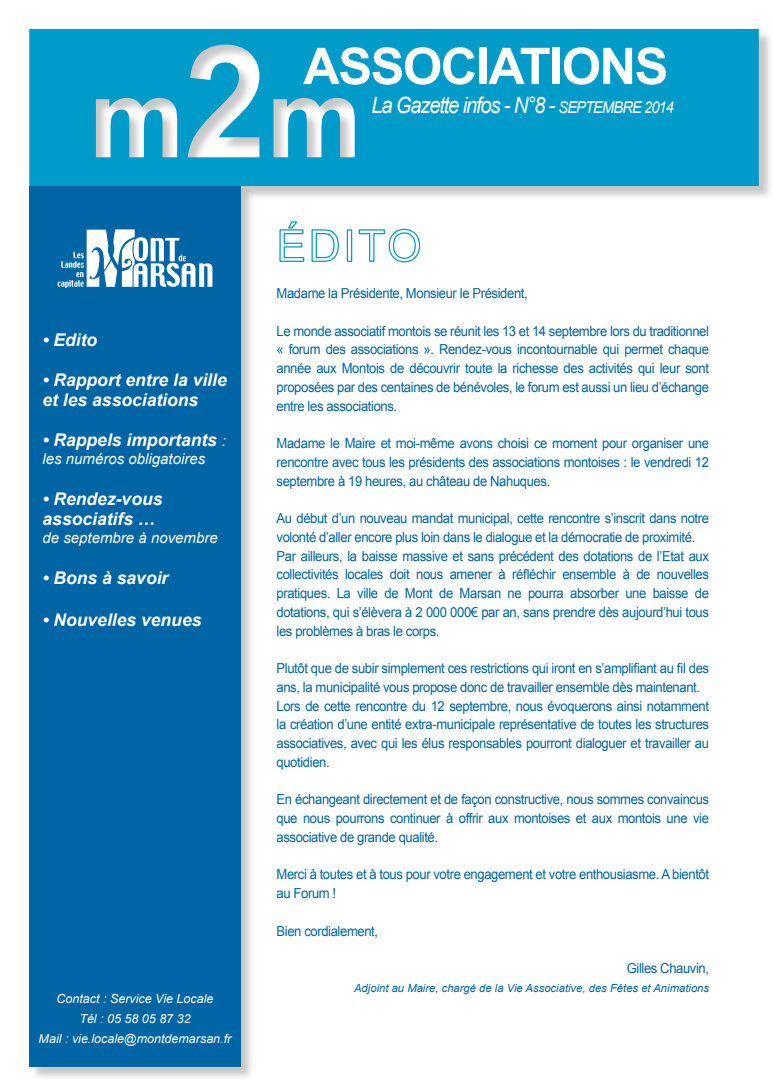
<style>
.page{position:relative;width:773px;height:1081px;background:#fff}
.page>*{position:absolute;margin:0;border:0;box-sizing:border-box;transform-origin:0 0}
.t1{font:700 50.62px "Arial";letter-spacing:-.03em;color:#fff}
.t2{font:italic 22.5px "Arial";letter-spacing:-.06em;color:#fff;scale:.9 1}
.t3{font:italic 700 17.5px/20px "Arial";color:#fff}
.t4{font:italic 15px "Arial";color:#fff}
.t5{font:13.75px/18.8px "Arial";letter-spacing:-.03em;color:#0065a4;text-align:justify;scale:.95 1}
.t6{font:italic 12.5px/20px "Arial";color:#fff;text-align:center}
.t7{font:italic 11.25px "Arial";color:#0065a4}
.s1{font-size:16.25px}
.s2{font-weight:400;font-size:15px}
</style>
<div class="page">
<div style="left:30px;top:29px;width:742px;height:171px;background:#231f20;opacity:.25"></div>
<svg style="left:29px;top:29px;width:729px;height:157px;background:#14a1ca"></svg>
<div style="left:30px;top:187px;width:225px;height:894px;background:#231f20;opacity:.25"></div>
<div style="left:29px;top:186px;width:212px;height:881px;background:#0065a4"></div>
<svg style="left:279px;top:221px;width:26px;height:41px"></svg>
<svg style="left:311px;top:229px;width:28px;height:33px"></svg>
<div style="left:347px;top:229px;width:5px;height:33px;border:1px solid #009bc8"></div>
<svg style="left:358px;top:228px;width:62px;height:35px"></svg>
<svg style="left:58px;top:229px;width:154px;height:59px"></svg>
<h1 class="t1" style="left:303px;top:33px;width:366px">ASSOCIATIONS</h1>
<h2 class="t2" style="left:371px;top:90px;width:338px">La Gazette infos - N°8 - <span class="s1">SEPTEMBRE 2014</span></h2>
<p class="t3" style="left:43px;top:330px;width:56px">• Edito</p>
<p class="t3" style="left:43px;top:370px;width:186px">• Rapport entre la ville et les associations</p>
<p class="t3" style="left:43px;top:430px;width:185px">• Rappels importants <span class="s2">:</span></p>
<p class="t4" style="left:43px;top:449px;width:164px">les numéros obligatoires</p>
<p class="t3" style="left:43px;top:489px;width:121px">• Rendez-vous associatifs …</p>
<p class="t4" style="left:43px;top:528px;width:177px">de septembre à novembre</p>
<p class="t3" style="left:43px;top:569px;width:127px">• Bons à savoir</p>
<p class="t3" style="left:43px;top:610px;width:160px">• Nouvelles venues</p>
<p class="t6" style="left:39px;top:989px;width:194px">Contact : Service Vie Locale<br>Tél : 05 58 05 87 32<br>Mail : vie.locale@montdemarsan.fr</p>
<p class="t5" style="left:276px;top:284px;width:266px">Madame la Présidente, Monsieur le Président,</p>
<p class="t5" style="left:276px;top:321px;width:456px">Le monde associatif montois se réunit les 13 et 14 septembre lors du traditionnel « forum des associations ». Rendez-vous incontournable qui permet chaque année aux Montois de découvrir toute la richesse des activités qui leur sont proposées par des centaines de bénévoles, le forum est aussi un lieu d’échange entre les associations.</p>
<p class="t5" style="left:276px;top:434px;width:456px">Madame le Maire et moi-même avons choisi ce moment pour organiser une rencontre avec tous les présidents des associations montoises : le vendredi 12 septembre à 19 heures, au château de Nahuques.</p>
<p class="t5" style="left:276px;top:509px;width:456px;text-align:left">Au début d’un nouveau mandat municipal, cette rencontre s’inscrit dans notre volonté d’aller encore plus loin dans le dialogue et la démocratie de proximité.<br>Par ailleurs, la baisse massive et sans précédent des dotations de l’Etat aux collectivités locales doit nous amener à réfléchir ensemble à de nouvelles pratiques. La ville de Mont de Marsan ne pourra absorber une baisse de dotations, qui s’élèvera à 2 000 000€ par an, sans prendre dès aujourd’hui tous les problèmes à bras le corps.</p>
<p class="t5" style="left:276px;top:659px;width:457px;text-align:left">Plutôt que de subir simplement ces restrictions qui iront en s’amplifiant au fil des ans, la municipalité vous propose donc de travailler ensemble dès maintenant.<br>Lors de cette rencontre du 12 septembre, nous évoquerons ainsi notamment la création d’une entité extra-municipale représentative de toutes les structures associatives, avec qui les élus responsables pourront dialoguer et travailler au quotidien.</p>
<p class="t5" style="left:276px;top:790px;width:457px">En échangeant directement et de façon constructive, nous sommes convaincus que nous pourrons continuer à offrir aux montoises et aux montois une vie associative de grande qualité.</p>
<p class="t5" style="left:276px;top:865px;width:456px">Merci à toutes et à tous pour votre engagement et votre enthousiasme. A bientôt au Forum !</p>
<p class="t5" style="left:276px;top:921px;width:108px">Bien cordialement,</p>
<p class="t5" style="left:626px;top:959px;width:88px">Gilles Chauvin,</p>
<p class="t7" style="left:354px;top:980px;width:356px">Adjoint au Maire, chargé de la Vie Associative, des Fêtes et Animations</p>
</div>
